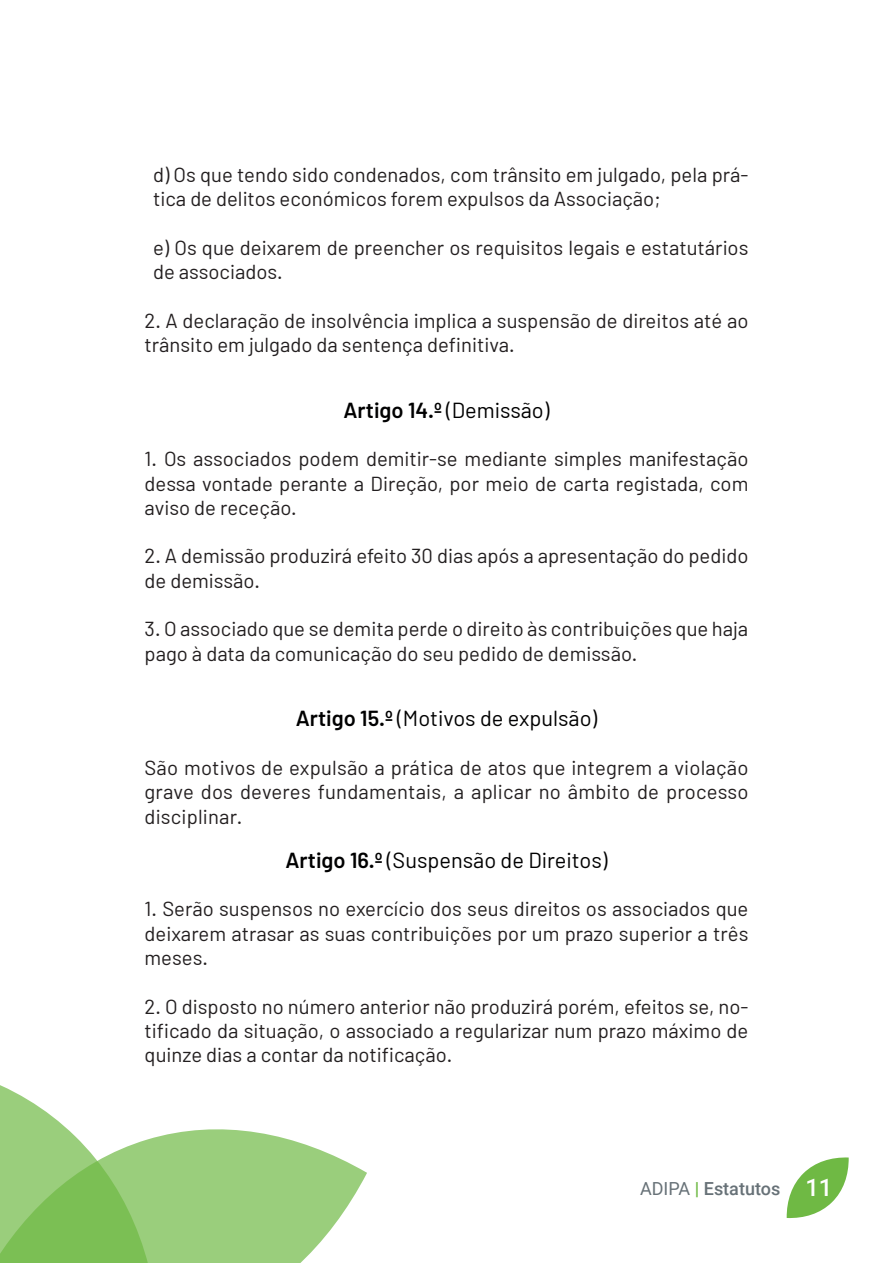
<style>
.page{position:relative;width:893px;height:1263px;background:#fff}
.page>*{position:absolute;margin:0;border:0;box-sizing:border-box;transform-origin:0 0}
.t1{font:21.75px "Barlow";color:#000001}
.t2{font:600 21.75px "Barlow";color:#000001}
.t3{font:20.25px/24.3px "Barlow";color:#231f20}
.t4{font:500 18px "Roboto";color:#677177}
.s1{font-weight:400}
.s2{font-weight:600}
.s3{color:#6fb944}
.s4{font-size:24px;color:#fff}
</style>
<div class="page">
<svg style="left:786px;top:1157px;width:63px;height:61px"></svg>
<svg style="left:161px;top:1129px;width:206px;height:134px;fill:#9ace7c"></svg>
<svg style="left:1px;top:1085px;width:160px;height:178px"></svg>
<p class="t3" style="left:153px;top:162px;width:597px">d) Os que tendo sido condenados, com trânsito em julgado, pela prá&shy;tica de delitos económicos forem expulsos da Associação;</p>
<p class="t3" style="left:153px;top:235px;width:597px">e) Os que deixarem de preencher os requisitos legais e estatutários de associados.</p>
<p class="t3" style="left:145px;top:308px;width:605px">2. A declaração de insolvência implica a suspensão de direitos até ao trânsito em julgado da sentença definitiva.</p>
<p class="t2" style="left:343px;top:396px;width:208px">Artigo 14.º <span class="s1">(Demissão)</span></p>
<p class="t3" style="left:145px;top:446px;width:605px;text-align:justify">1. Os associados podem demitir-se mediante simples manifestação dessa vontade perante a Direção, por meio de carta registada, com aviso de receção.</p>
<p class="t3" style="left:145px;top:543px;width:605px">2. A demissão produzirá efeito 30 dias após a apresentação do pedido de demissão.</p>
<p class="t3" style="left:145px;top:616px;width:605px">3. O associado que se demita perde o direito às contribuições que haja pago à data da comunicação do seu pedido de demissão.</p>
<p class="t1" style="left:296px;top:705px;width:303px"><span class="s2">Artigo 15.º</span> (Motivos de expulsão)</p>
<p class="t3" style="left:145px;top:755px;width:605px;text-align:justify">São motivos de expulsão a prática de atos que integrem a violação grave dos deveres fundamentais, a aplicar no âmbito de processo disciplinar.</p>
<p class="t1" style="left:285px;top:846px;width:324px"><span class="s2">Artigo 16.º</span> (Suspensão de Direitos)</p>
<p class="t3" style="left:145px;top:896px;width:605px;text-align:justify">1. Serão suspensos no exercício dos seus direitos os associados que deixarem atrasar as suas contribuições por um prazo superior a três meses.</p>
<p class="t3" style="left:145px;top:993px;width:605px;text-align:justify">2. O disposto no número anterior não produzirá porém, efeitos se, no&shy;tificado da situação, o associado a regularizar num prazo máximo de quinze dias a contar da notificação.</p>
<p class="t4" style="left:640px;top:1176px;width:194px"><span class="s1">ADIPA</span> <span class="s3">|</span> Estatutos <span class="s4">11</span></p>
</div>
